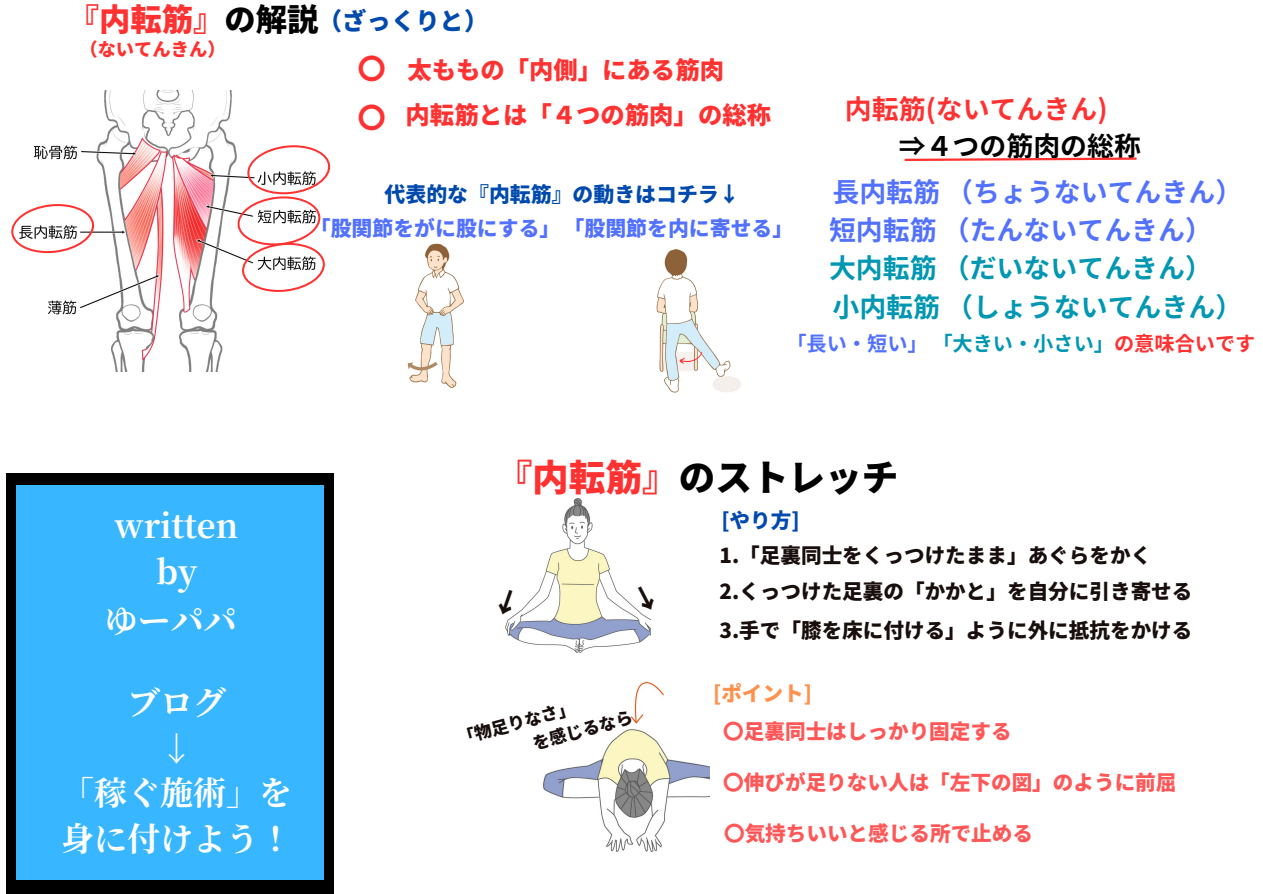
<style>
.page{position:relative;width:1263px;height:894px;background:#fff}
.page>*{position:absolute;margin:0;border:0;box-sizing:border-box;transform-origin:0 0}
.t1{font:800 36.6px "Source Han Sans JP";color:#000}
.t2{font:700 33px/46.2px "Source Han Serif JP";color:#fff;text-align:center}
.t3{font:800 31.35px "Source Han Sans JP";color:#ff3131}
.t4{font:800 27.9px "Source Han Sans JP";color:#ff3131}
.t5{font:700 26.85px "Source Han Sans JP";color:#5271ff}
.t6{font:700 26.85px "Source Han Sans JP";color:#0097b2}
.t7{font:700 26.85px "Source Han Sans JP";color:#ff3131}
.t8{font:700 26.85px "Source Han Sans JP";color:#000}
.t9{font:800 24.3px "Source Han Sans JP";color:#ff3131}
.t10{font:800 24.3px "Source Han Sans JP";color:#004aad}
.t11{font:800 20.85px "Source Han Sans JP";color:#5271ff}
.t12{font:800 20.85px "Source Han Sans JP";color:#004aad}
.t13{font:800 20.55px "Source Han Sans JP";color:#180e0c}
.t14{font:800 20.55px "Source Han Sans JP";color:#ff5757}
.t15{font:800 20.55px "Source Han Sans JP";color:#ff914d}
.t16{font:800 20.55px "Source Han Sans JP";color:#004aad}
.t17{font:700 20.25px "Source Han Sans JP";color:#0097b2}
.t18{font:800 18.3px "Source Han Sans JP";color:#ff3131}
.t19{font:800 17.1px "Source Han Sans JP";color:#180e0c}
.s1{color:#000}
.s2{color:#5271ff}
.s3{color:#ff3131}
</style>
<div class="page">
<img style="left:407px;top:243px;width:57px;height:145px">
<img style="left:656px;top:249px;width:85px;height:144px">
<svg style="left:717px;top:331px;width:22px;height:22px"></svg>
<svg style="left:679px;top:351px;width:25px;height:14px"></svg>
<img style="left:33px;top:91px;width:203px;height:280px">
<svg style="left:236px;top:145px;width:95px;height:147px"></svg>
<svg style="left:11px;top:204px;width:84px;height:49px"></svg>
<svg style="left:904px;top:157px;width:233px;height:4px"></svg>
<img style="left:505px;top:499px;width:145px;height:154px">
<img style="left:543px;top:682px;width:166px;height:169px">
<div style="left:6px;top:473px;width:327px;height:420px;background:#000"></div>
<div style="left:16px;top:485px;width:307px;height:394px;background:#38b6ff"></div>
<svg style="left:505px;top:588px;width:12px;height:28px"></svg>
<svg style="left:634px;top:583px;width:16px;height:29px"></svg>
<p class="t3" style="left:68px;top:-5px;width:252px">『内転筋』<span class="s1">の解説</span></p>
<p class="t10" style="left:318px;top:2px;width:172px">（ざっくりと）</p>
<p class="t4" style="left:358px;top:46px;width:29px">〇</p>
<p class="t18" style="left:79px;top:35px;width:148px">（ないてんきん）</p>
<p class="t9" style="left:407px;top:51px;width:315px">太ももの「内側」にある筋肉</p>
<p class="t4" style="left:358px;top:95px;width:29px">〇</p>
<p class="t9" style="left:406px;top:96px;width:367px">内転筋とは「４つの筋肉」の総称</p>
<p class="t12" style="left:385px;top:178px;width:357px">代表的な『内転筋』の動きはコチラ↓</p>
<p class="t11" style="left:310px;top:212px;width:485px">「股関節をがに股にする」「股関節を内に寄せる」</p>
<p class="t7" style="left:845px;top:88px;width:264px">内転筋(ないてんきん)</p>
<p class="t8" style="left:899px;top:125px;width:244px">⇒４つの筋肉の総称</p>
<p class="t5" style="left:832px;top:171px;width:411px">長内転筋（ちょうないてんきん）</p>
<p class="t5" style="left:829px;top:209px;width:384px">短内転筋（たんないてんきん）</p>
<p class="t6" style="left:829px;top:247px;width:384px">大内転筋（だいないてんきん）</p>
<p class="t6" style="left:832px;top:285px;width:411px">小内転筋（しょうないてんきん）</p>
<p class="t17" style="left:786px;top:327px;width:471px"><span class="s2">「長い・短い」</span>「大きい・小さい」<span class="s3">の意味合いです</span></p>
<p class="t2" style="left:115px;top:500px;width:125px">written by</p>
<p class="t2" style="left:105px;top:595px;width:133px">ゆーパパ</p>
<p class="t2" style="left:127px;top:677px;width:100px">ブログ</p>
<p class="t2" style="left:160px;top:723px;width:34px">↓</p>
<p class="t2" style="left:61px;top:767px;width:232px">「稼ぐ施術」を</p>
<p class="t2" style="left:61px;top:813px;width:232px">身に付けよう！</p>
<p class="t1" style="left:496px;top:448px;width:404px"><span class="s3">『内転筋』</span>のストレッチ</p>
<p class="t16" style="left:721px;top:503px;width:80px">[やり方]</p>
<p class="t13" style="left:719px;top:539px;width:433px">1.「足裏同士をくっつけたまま」あぐらをかく</p>
<p class="t19" style="left:455px;top:725px;width:122px;rotate:-15deg">「物足りなさ」</p>
<p class="t19" style="left:529px;top:730px;width:104px;rotate:-15deg">を感じるなら</p>
<p class="t13" style="left:719px;top:574px;width:474px">2.くっつけた足裏の「かかと」を自分に引き寄せる</p>
<p class="t13" style="left:719px;top:613px;width:474px">3.手で「膝を床に付ける」ように外に抵抗をかける</p>
<p class="t15" style="left:713px;top:676px;width:100px">[ポイント]</p>
<p class="t14" style="left:723px;top:715px;width:290px">〇足裏同士はしっかり固定する</p>
<p class="t14" style="left:723px;top:766px;width:455px">〇伸びが足りない人は「左下の図」のように前屈</p>
<p class="t14" style="left:724px;top:817px;width:310px">〇気持ちいいと感じる所で止める</p>
</div>
